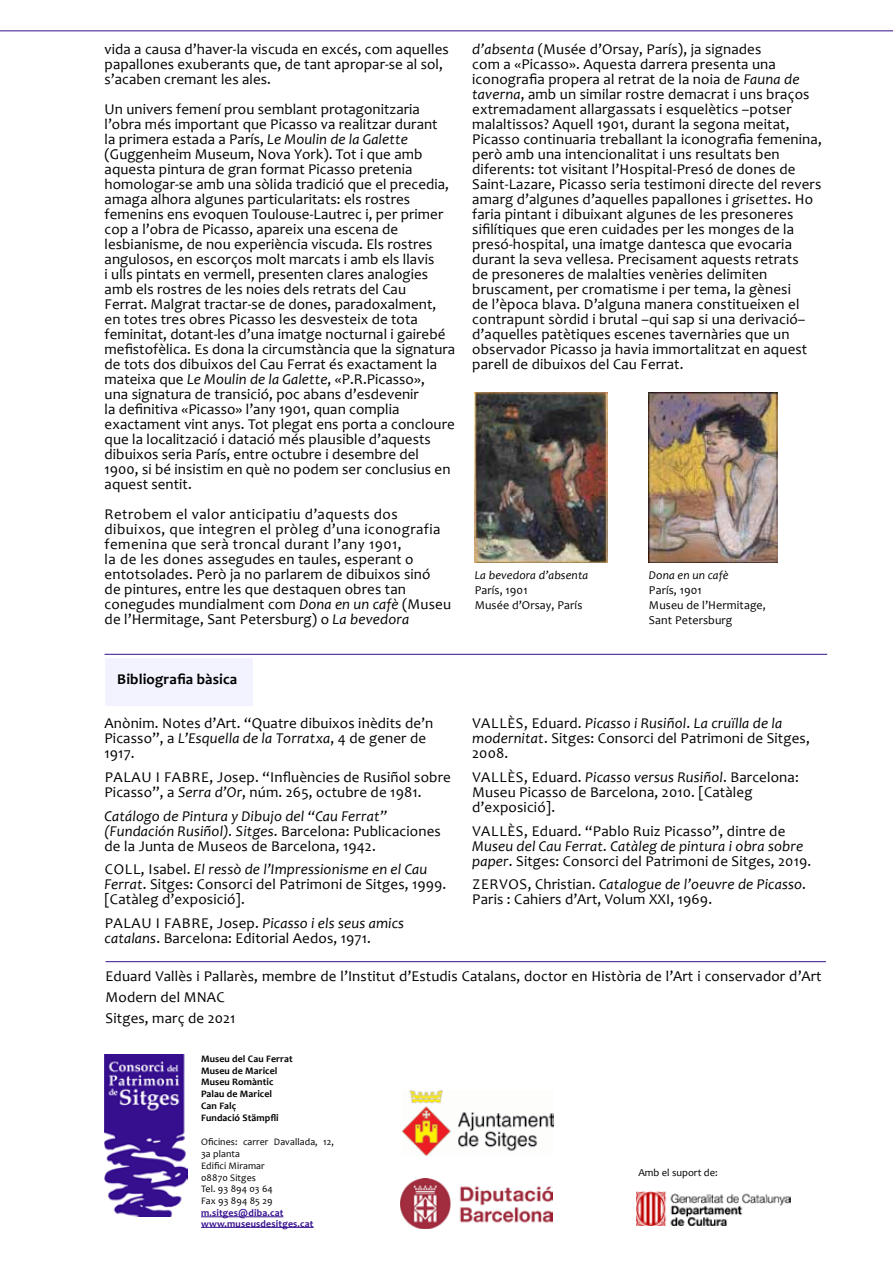
<style>
.page{position:relative;width:893px;height:1263px;background:#fff}
.page>*{position:absolute;margin:0;border:0;box-sizing:border-box;transform-origin:0 0}
.t1{font:15px/15px "Candara";letter-spacing:.01em;color:#000}
.t2{font:italic 15px/15px "Candara";letter-spacing:.01em;color:#000}
.t3{font:700 15px "Candara";letter-spacing:.01em;color:#000}
.t4{font:12px/15px "Candara";letter-spacing:.01em;color:#000}
.t5{font:italic 12px "Candara";letter-spacing:.01em;color:#000}
.t6{font:10.65px "Candara";color:#000}
.t7{font:9.9px/11.9px "Candara";letter-spacing:.01em;color:#000}
.t8{font:700 9.9px/11.9px "Candara";letter-spacing:.01em;color:#000}
.t9{font:700 9.9px/10.5px "Candara";letter-spacing:.02em;color:#360f8f}
.s1{font-style:italic}
.s2{font-style:normal}
</style>
<div class="page">
<hr style="left:0;top:30px;width:893px;height:1px;background:#360f8f">
<img style="left:105px;top:1054px;width:83px;height:163px">
<hr style="left:201px;top:1216px;width:82px;height:1px;background:#360f8f">
<hr style="left:201px;top:1227px;width:113px;height:1px;background:#360f8f">
<img style="left:637px;top:1191px;width:154px;height:35px">
<img style="left:400px;top:1178px;width:152px;height:50px">
<img style="left:402px;top:1091px;width:152px;height:64px">
<hr style="left:106px;top:961px;width:720px;height:1px;background:#360f8f">
<hr style="left:104px;top:654px;width:723px;height:1px;background:#360f8f">
<div style="left:106px;top:658px;width:147px;height:48px;background:#f3f3ff"></div>
<img style="left:649px;top:392px;width:128px;height:170px">
<img style="left:475px;top:392px;width:132px;height:170px">
<p class="t1" style="left:105px;top:41px;width:346px">vida a causa d’haver-la viscuda en excés, com aquelles papallones exuberants que, de tant apropar-se al sol, s’acaben cremant les ales.</p>
<p class="t1" style="left:105px;top:101px;width:352px">Un univers femení prou semblant protagonitzaria l’obra més important que Picasso va realitzar durant<br>la primera estada a París, <span class="s1">Le Moulin de la Galette </span>(Guggenheim Museum, Nova York). Tot i que amb aquesta pintura de gran format Picasso pretenia homologar-se amb una sòlida tradició que el precedia, amaga alhora algunes particularitats: els rostres femenins ens evoquen Toulouse-Lautrec i, per primer cop a l’obra de Picasso, apareix una escena de lesbianisme, de nou experiència viscuda. Els rostres angulosos, en escorços molt marcats i amb els llavis<br>i ulls pintats en vermell, presenten clares analogies amb els rostres de les noies dels retrats del Cau<br>Ferrat. Malgrat tractar-se de dones, paradoxalment, en totes tres obres Picasso les desvesteix de tota feminitat, dotant-les d’una imatge nocturnal i gairebé mefistofèlica. Es dona la circumstància que la signatura de tots dos dibuixos del Cau Ferrat és exactament la mateixa que <span class="s1">Le Moulin de la Galette</span>, «P.R.Picasso»,<br>una signatura de transició, poc abans d’esdevenir<br>la definitiva «Picasso» l’any 1901, quan complia exactament vint anys. Tot plegat ens porta a concloure que la localització i datació més plausible d’aquests dibuixos seria París, entre octubre i desembre del 1900, si bé insistim en què no podem ser conclusius en aquest sentit.</p>
<p class="t1" style="left:105px;top:506px;width:348px">Retrobem el valor anticipatiu d’aquests dos dibuixos, que integren el pròleg d’una iconografia femenina que serà troncal durant l’any 1901,<br>la de les dones assegudes en taules, esperant o entotsolades. Però ja no parlarem de dibuixos sinó<br>de pintures, entre les que destaquen obres tan conegudes mundialment com <span class="s1">Dona en un cafè</span> (Museu de l’Hermitage, Sant Petersburg) o <span class="s1">La bevedora</span></p>
<p class="t1" style="left:472px;top:41px;width:351px"><span class="s1">d’absenta</span> (Musée d’Orsay, París), ja signades<br>com a «Picasso». Aquesta darrera presenta una iconografia propera al retrat de la noia de <span class="s1">Fauna de taverna</span>, amb un similar rostre demacrat i uns braços extremadament allargassats i esquelètics –potser malaltissos? Aquell 1901, durant la segona meitat, Picasso continuaria treballant la iconografia femenina, però amb una intencionalitat i uns resultats ben diferents: tot visitant l’Hospital-Presó de dones de Saint-Lazare, Picasso seria testimoni directe del revers amarg d’algunes d’aquelles papallones i <span class="s1">grisettes</span>. Ho faria pintant i dibuixant algunes de les presoneres sifilítiques que eren cuidades per les monges de la presó-hospital, una imatge dantesca que evocaria durant la seva vellesa. Precisament aquests retrats<br>de presoneres de malalties venèries delimiten bruscament, per cromatisme i per tema, la gènesi<br>de l’època blava. D’alguna manera constitueixen el contrapunt sòrdid i brutal –qui sap si una derivació– d’aquelles patètiques escenes tavernàries que un observador Picasso ja havia immortalitzat en aquest parell de dibuixos del Cau Ferrat.</p>
<p class="t5" style="left:475px;top:568px;width:115px">La bevedora d’absenta</p>
<p class="t4" style="left:475px;top:582px;width:109px">París, 1901<br>Musée d’Orsay, París</p>
<p class="t5" style="left:649px;top:568px;width:81px">Dona en un cafè</p>
<p class="t4" style="left:649px;top:582px;width:118px">París, 1901<br>Museu de l’Hermitage,<br>Sant Petersburg</p>
<p class="t3" style="left:117px;top:670px;width:122px">Bibliografia bàsica</p>
<p class="t1" style="left:104px;top:716px;width:330px">Anònim. Notes d’Art. “Quatre dibuixos inèdits de’n<br>Picasso”, a <span class="s1">L’Esquella de la Torratxa</span>, 4 de gener de<br>1917.</p>
<p class="t1" style="left:105px;top:769px;width:19px">Palau</p>
<p class="t1" style="left:156px;top:769px;width:27px">i Fabre</p>
<p class="t1" style="left:105px;top:769px;width:348px;text-indent:105px">, Josep. “Influències de Rusiñol sobre<br>Picasso”, a <span class="s1">Serra d’Or</span>, núm. 265, octubre de 1981.</p>
<p class="t2" style="left:105px;top:808px;width:338px">Catálogo de Pintura y Dibujo del “Cau Ferrat” (Fundación Rusiñol). Sitges<span class="s2">. Barcelona: Publicaciones de la Junta de Museos de Barcelona, 1942.</span></p>
<p class="t1" style="left:105px;top:861px;width:343px">Coll, I sabel. <span class="s1">El ressò de l’Impressionisme en el Cau<br>Ferrat</span>. Sitges: Consorci del Patrimoni de Sitges, 1999. [Catàleg d’exposició].</p>
<p class="t1" style="left:105px;top:915px;width:19px">Palau</p>
<p class="t1" style="left:156px;top:915px;width:27px">i Fabre</p>
<p class="t1" style="left:105px;top:915px;width:301px;text-indent:105px">, Josep. <span class="s1">Picasso i els seus amics catalans</span>. Barcelona: Editorial Aedos, 1971.</p>
<p class="t1" style="left:472px;top:716px;width:339px">Vall ès, Eduard. <span class="s1">Picasso i Rusiñol</span>. <span class="s1">La cruïlla de la modernitat</span>. Sitges: Consorci del Patrimoni de Sitges,<br>2008.</p>
<p class="t1" style="left:472px;top:769px;width:328px">Vall ès, Eduard. <span class="s1">Picasso versus Rusiñol</span>. Barcelona:<br>Museu Picasso de Barcelona, 2010. [Catàleg d’exposició].</p>
<p class="t1" style="left:473px;top:823px;width:314px">Vall ès, Eduard. “Pablo Ruiz Picasso”, dintre de</p>
<p class="t2" style="left:472px;top:838px;width:340px">Museu del Cau Ferrat. Catàleg de pintura i obra sobre paper<span class="s2">. Sitges: Consorci del Patrimoni de Sitges, 2019.</span></p>
<p class="t1" style="left:473px;top:876px;width:19px">Zervos</p>
<p class="t1" style="left:472px;top:876px;width:335px;text-indent:55px">, Christian. <span class="s1">Catalogue de l’oeuvre de Picasso</span>.<br>Paris : Cahiers d’Art, Volum XXI, 1969.</p>
<p class="t1" style="left:106px;top:966px;width:717px;line-height:21px">Eduard Vallès i Pallarès, membre de l’I nstitut d’Estudis Catalans, doctor en Història de l’Art i conservador d’Art<br>Modern del MNAC<br>Sitges, març de 2021</p>
<p class="t8" style="left:201px;top:1052px;width:93px">Museu del Cau Ferrat<br>Museu de Maricel<br>Museu Romàntic<br>Palau de Maricel<br>Can Falç<br>Fundació Stämpfli</p>
<p class="t7" style="left:201px;top:1135px;width:134px">Oficines: carrer Davallada, 12,<br>3a planta<br>Edifici Miramar<br>08870 Sitges<br>Tel. 93 894 03 64<br>Fax 93 894 85 29</p>
<p class="t9" style="left:201px;top:1207px;width:114px">m.sitges@diba.cat www.museusdesitges.cat</p>
<p class="t6" style="left:638px;top:1166px;width:81px">Amb el suport de:</p>
</div>
